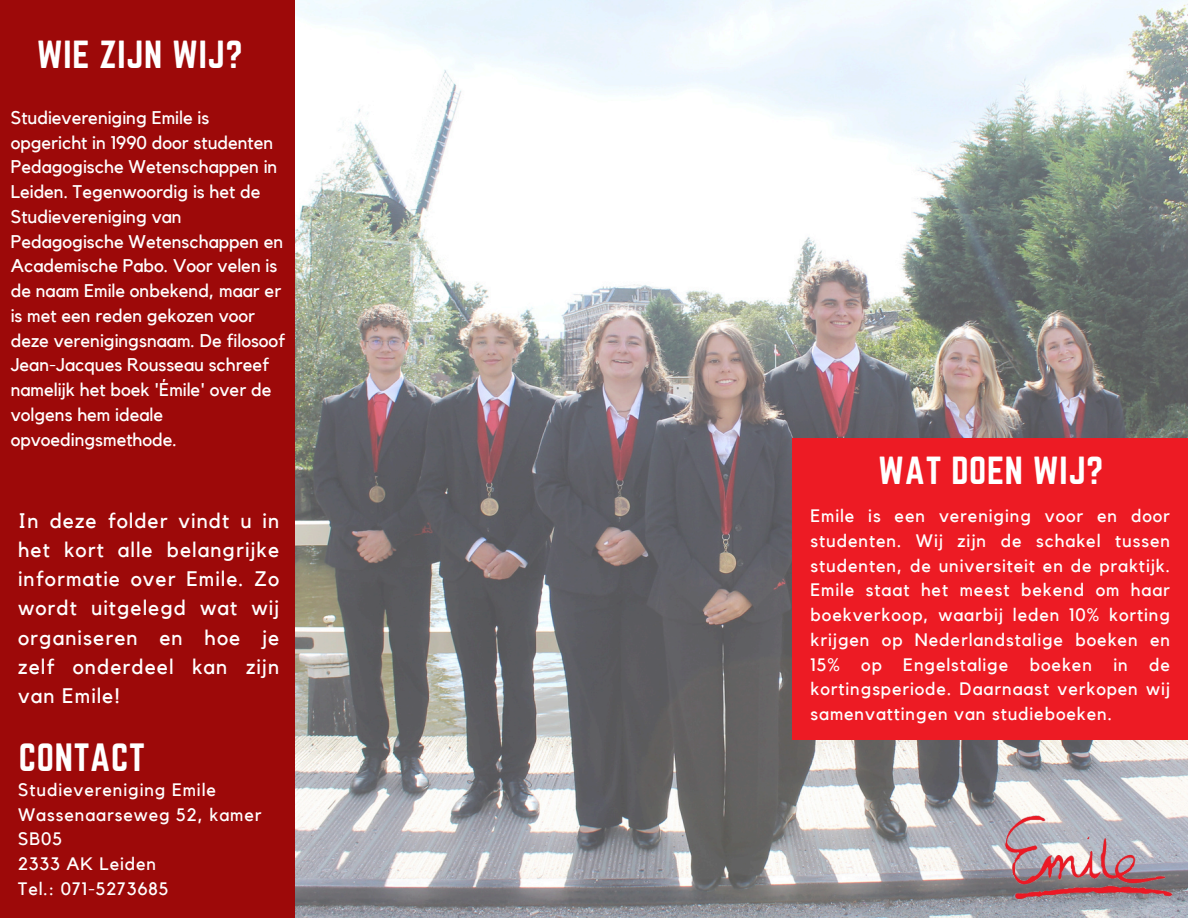
<style>
.page{position:relative;width:1188px;height:918px;background:#fff}
.page>*{position:absolute;margin:0;border:0;box-sizing:border-box;transform-origin:0 0}
.t1{font:34.5px "Norwester";letter-spacing:.02em;color:#fff}
.t2{font:34.2px "Norwester";letter-spacing:.02em;color:#fff}
.t3{font:21px/29.2px "Kollektif";letter-spacing:.05em;color:#fff;text-align:justify}
.t4{font:18.3px/24.8px "Kollektif";color:#fff}
.t5{font:18px/24.8px "Kollektif";letter-spacing:.05em;color:#fff}
</style>
<div class="page">
<img style="left:295px;top:1px;width:893px;height:916px">
<div style="left:0;top:0;width:295px;height:918px;background:#9d0909"></div>
<div style="left:792px;top:438px;width:396px;height:302px;background:#ed1b24"></div>
<img style="left:991px;top:808px;width:193px;height:94px">
<h1 class="t2" style="left:37px;top:34px;width:207px">WIE ZIJN WIJ?</h1>
<p class="t4" style="left:11px;top:106px;width:276px">Studievereniging Emile is opgericht in 1990 door studenten<br>Pedagogische Wetenschappen in<br>Leiden. Tegenwoordig is het de<br>Studievereniging van<br>Pedagogische Wetenschappen en<br>Academische Pabo. Voor velen is de naam Emile onbekend, maar er is met een reden gekozen voor deze verenigingsnaam. De filosoof<br>Jean-Jacques Rousseau schreef namelijk het boek 'Émile' over de volgens hem ideale opvoedingsmethode.</p>
<p class="t3" style="left:18px;top:507px;width:263px">In deze folder vindt u in het kort alle belangrijke informatie over Emile. Zo wordt uitgelegd wat wij organiseren en hoe je zelf onderdeel kan zijn van Emile!</p>
<p class="t1" style="left:19px;top:736px;width:128px">CONTACT</p>
<h2 class="t5" style="left:18px;top:778px;width:199px">Studievereniging Emile</h2>
<p class="t5" style="left:18px;top:803px;width:245px">Wassenaarseweg 52, kamer<br>SB05</p>
<p class="t5" style="left:18px;top:852px;width:140px">2333 AK Leiden</p>
<p class="t5" style="left:18px;top:877px;width:152px">Tel.: 071-5273685</p>
<p class="t2" style="left:878px;top:449px;width:227px">WAT DOEN WIJ?</p>
<h1 class="t5" style="left:811px;top:504px;width:361px;text-align:justify">Emile is een vereniging voor en door studenten. Wij zijn de schakel tussen studenten, de universiteit en de praktijk.<br>Emile staat het meest bekend om haar boekverkoop, waarbij leden 10% korting krijgen op Nederlandstalige boeken en 15% op Engelstalige boeken in de kortingsperiode. Daarnaast verkopen wij samenvattingen van studieboeken.</h1>
</div>
